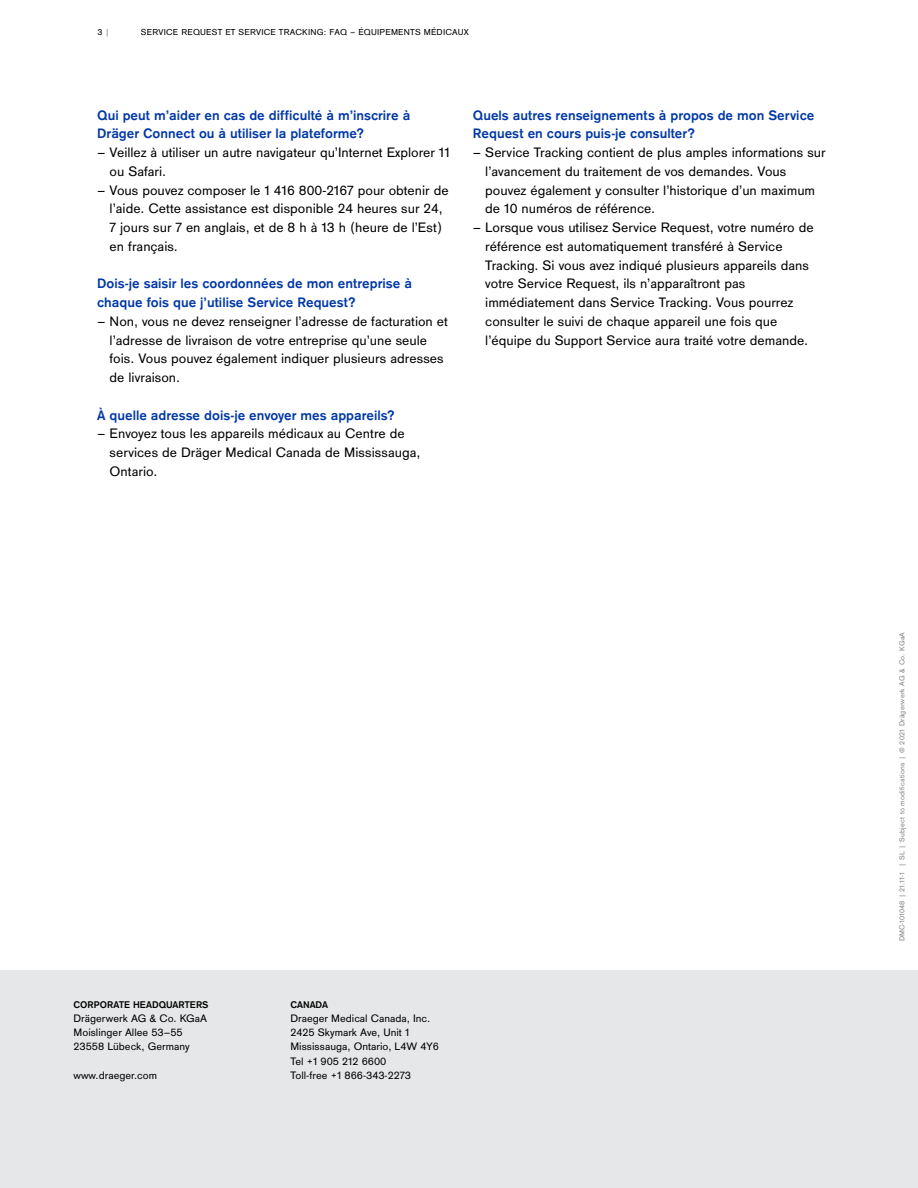
<style>
.page{position:relative;width:918px;height:1188px;background:#fff}
.page>*{position:absolute;margin:0;border:0;box-sizing:border-box;transform-origin:0 0}
.t1{font:14.25px/18.8px "Draeger Sans";color:#000}
.t2{font:700 14.25px/18.8px "Draeger Sans";color:#0038a6}
.t3{font:11.25px/14.2px "Draeger Sans";color:#000}
.t4{font:700 10.2px "Draeger Sans";color:#000}
.t5{font:9px "Draeger Sans";letter-spacing:.025em;color:#000}
.t6{font:7.5px "Draeger Sans";letter-spacing:.025em;color:#808285}
.s1{color:#808285}
</style>
<div class="page">
<div style="left:0;top:971px;width:918px;height:217px;background:#e6e7e8"></div>
<p class="t5" style="left:97px;top:26px;width:14px">3 <span class="s1">|</span></p>
<p class="t5" style="left:141px;top:26px;width:330px">SERVICE REQUEST ET SERVICE TRACKING: FAQ – ÉQUIPEMENTS MÉDICAUX</p>
<p class="t2" style="left:97px;top:105px;width:315px">Qui peut m’aider en cas de difficulté à m’inscrire à<br>Dräger Connect ou à utiliser la plateforme?</p>
<p class="t1" style="left:110px;top:142px;width:342px;text-indent:-12px">– Veillez à utiliser un autre navigateur qu’Internet Explorer 11 ou Safari.</p>
<p class="t1" style="left:110px;top:180px;width:341px;text-indent:-12px">– Vous pouvez composer le 1 416 800-2167 pour obtenir de l’aide. Cette assistance est disponible 24 heures sur 24, 7 jours sur 7 en anglais, et de 8 h à 13 h (heure de l’Est) en français.</p>
<p class="t2" style="left:97px;top:274px;width:316px">Dois-je saisir les coordonnées de mon entreprise à chaque fois que j’utilise Service Request?</p>
<p class="t1" style="left:110px;top:311px;width:340px;text-indent:-12px">– Non, vous ne devez renseigner l’adresse de facturation et l’adresse de livraison de votre entreprise qu’une seule fois. Vous pouvez également indiquer plusieurs adresses de livraison.</p>
<p class="t2" style="left:97px;top:405px;width:299px">À quelle adresse dois-je envoyer mes appareils?</p>
<p class="t1" style="left:110px;top:424px;width:312px;text-indent:-12px">– Envoyez tous les appareils médicaux au Centre de services de Dräger Medical Canada de Mississauga,<br>Ontario.</p>
<p class="t2" style="left:473px;top:105px;width:343px">Quels autres renseignements à propos de mon Service<br>Request en cours puis-je consulter?</p>
<p class="t1" style="left:485px;top:142px;width:342px;text-indent:-12px">– Service Tracking contient de plus amples informations sur l’avancement du traitement de vos demandes. Vous pouvez également y consulter l’historique d’un maximum de 10 numéros de référence.</p>
<p class="t1" style="left:485px;top:217px;width:330px;text-indent:-12px">– Lorsque vous utilisez Service Request, votre numéro de référence est automatiquement transféré à Service Tracking. Si vous avez indiqué plusieurs appareils dans votre Service Request, ils n’apparaîtront pas immédiatement dans Service Tracking. Vous pourrez consulter le suivi de chaque appareil une fois que l’équipe du Support Service aura traité votre demande.</p>
<p class="t4" style="left:74px;top:997px;width:136px">CORPORATE HEADQUARTERS</p>
<p class="t3" style="left:74px;top:1010px;width:135px">Drägerwerk AG &amp; Co. KGaA<br>Moislinger Allee 53–55<br>23558 Lübeck, Germany</p>
<p class="t3" style="left:74px;top:1067px;width:85px">www.draeger.com</p>
<p class="t4" style="left:290px;top:997px;width:39px">CANADA</p>
<p class="t3" style="left:290px;top:1010px;width:150px">Draeger Medical Canada, Inc.<br>2425 Skymark Ave, Unit 1<br>Mississauga, Ontario, L4W 4Y6<br>Tel +1 905 212 6600<br>Toll-free +1 866-343-2273</p>
<p class="t6" style="left:897px;top:941px;width:311px;rotate:-90deg">DMC-101048 | 21.11-1 | SL | Subject to modifications | © 2021 Drägerwerk AG &amp; Co. KGaA</p>
</div>
